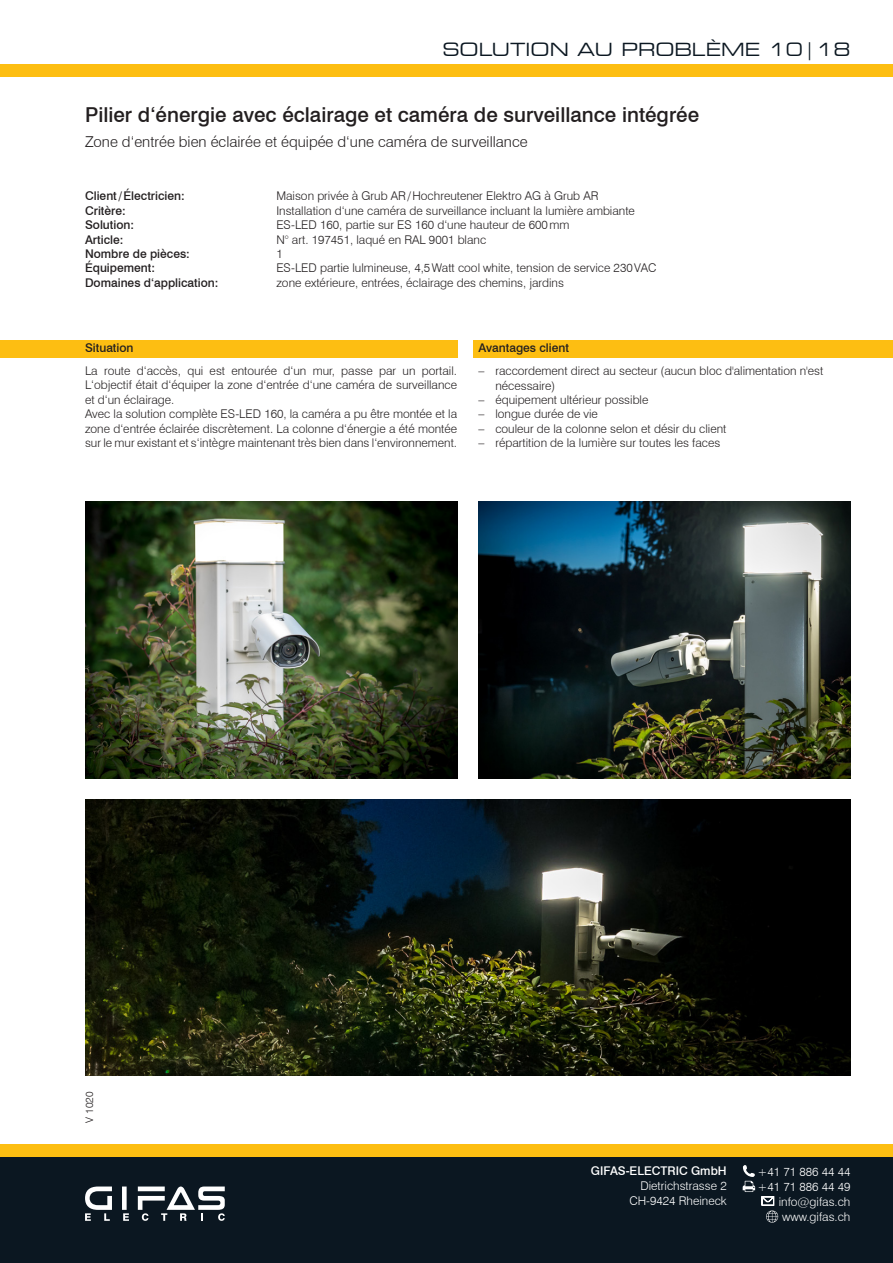
<style>
.page{position:relative;width:893px;height:1263px;background:#fff}
.page>*{position:absolute;margin:0;border:0;box-sizing:border-box;transform-origin:0 0}
.t1{font:500 20.55px "Swiss 721 BT";color:#231f20}
.t2{font:expanded 18px "Square 721 BT";color:#0b1721}
.t3{font:300 15px "Swiss 721 BT";color:#231f20}
.Aufzählung{font:300 12px/14.4px "Swiss 721 BT";color:#231f20;text-align:justify}
.Aufzählung-2{font:500 12px "Swiss 721 BT";color:#231f20}
.t4{font:300 12px/15px "Swiss 721 BT";color:#fff;text-align:right}
.t5{font:500 12px "Swiss 721 BT";color:#fff}
.t6{font:300 10.5px "Swiss 721 BT";color:#231f20}
</style>
<div class="page">
<div style="left:0;top:1157px;width:893px;height:106px;background:#0b1721"></div>
<div style="left:0;top:1144px;width:893px;height:13px;background:#fdbe12"></div>
<div style="left:0;top:64px;width:893px;height:13px;background:#fdbe12"></div>
<div style="left:122px;top:1186px;width:5px;height:24px;background:#fff"></div>
<svg style="left:85px;top:1186px;width:27px;height:35px"></svg>
<svg style="left:123px;top:1213px;width:6px;height:8px"></svg>
<svg style="left:138px;top:1186px;width:87px;height:35px"></svg>
<svg style="left:743px;top:1165px;width:12px;height:27px"></svg>
<svg style="left:762px;top:1196px;width:16px;height:26px"></svg>
<div style="left:0;top:340px;width:457px;height:17px;background:#fdbe12"></div>
<div style="left:473px;top:340px;width:420px;height:17px;background:#fdbe12"></div>
<img style="left:85px;top:502px;width:372px;height:276px">
<img style="left:478px;top:502px;width:372px;height:276px">
<img style="left:85px;top:799px;width:765px;height:277px">
<h2 class="t2" style="left:442px;top:39px;width:409px">SOLUTION AU PROBLÈME 10|18</h2>
<p class="t1" style="left:85px;top:102px;width:616px">Pilier d‘énergie avec éclairage et caméra de surveillance intégrée</p>
<p class="t3" style="left:85px;top:133px;width:444px">Zone d‘entrée bien éclairée et équipée d‘une caméra de surveillance</p>
<p class="Aufzählung-2" style="left:85px;top:189px;width:101px">Client/Électricien:</p>
<p class="Aufzählung" style="left:276px;top:189px;width:324px">Maison privée à Grub AR/Hochreutener Elektro AG à Grub AR</p>
<p class="Aufzählung-2" style="left:85px;top:203px;width:42px">Critère:</p>
<p class="Aufzählung" style="left:276px;top:203px;width:360px">Installation d‘une caméra de surveillance incluant la lumière ambiante</p>
<p class="Aufzählung-2" style="left:85px;top:218px;width:51px">Solution:</p>
<p class="Aufzählung" style="left:276px;top:218px;width:294px">ES-LED 160, partie sur ES 160 d‘une hauteur de 600mm</p>
<p class="Aufzählung-2" style="left:85px;top:232px;width:40px">Article:</p>
<p class="Aufzählung" style="left:276px;top:232px;width:211px">N° art. 197451, laqué en RAL 9001 blanc</p>
<p class="Aufzählung-2" style="left:85px;top:247px;width:106px">Nombre de pièces:</p>
<p class="Aufzählung" style="left:276px;top:246px;width:8px">1</p>
<p class="Aufzählung-2" style="left:85px;top:261px;width:72px">Équipement:</p>
<p class="Aufzählung" style="left:276px;top:261px;width:382px">ES-LED partie lulmineuse, 4,5Watt cool white, tension de service 230VAC</p>
<p class="Aufzählung-2" style="left:85px;top:275px;width:135px">Domaines d‘application:</p>
<p class="Aufzählung" style="left:276px;top:275px;width:289px">zone extérieure, entrées, éclairage des chemins, jardins</p>
<p class="Aufzählung-2" style="left:85px;top:341px;width:50px">Situation</p>
<p class="Aufzählung" style="left:85px;top:363px;width:374px">La route d‘accès, qui est entourée d‘un mur, passe par un portail.<br>L‘objectif était d‘équiper la zone d‘entrée d‘une caméra de surveillance et d‘un éclairage.</p>
<p class="Aufzählung" style="left:85px;top:407px;width:374px">Avec la solution complète ES-LED 160, la caméra a pu être montée et la zone d‘entrée éclairée discrètement. La colonne d‘énergie a été montée sur le mur existant et s‘intègre maintenant très bien dans l‘environnement.</p>
<p class="Aufzählung-2" style="left:478px;top:341px;width:92px">Avantages client</p>
<p class="Aufzählung" style="left:495px;top:364px;width:329px;text-indent:-17px">– raccordement direct au secteur (aucun bloc d'alimentation n'est nécessaire)</p>
<p class="Aufzählung" style="left:478px;top:392px;width:172px">– équipement ultérieur possible</p>
<p class="Aufzählung" style="left:478px;top:407px;width:121px">– longue durée de vie</p>
<p class="Aufzählung" style="left:478px;top:421px;width:250px">– couleur de la colonne selon et désir du client</p>
<p class="Aufzählung" style="left:478px;top:436px;width:243px">– répartition de la lumière sur toutes les faces</p>
<p class="t6" style="left:83px;top:1123px;width:33px;rotate:-90deg">V 1020</p>
<p class="t5" style="left:591px;top:1164px;width:137px">GIFAS-ELECTRIC GmbH</p>
<p class="t4" style="left:629px;top:1178px;width:99px">Dietrichstrasse 2<br>CH-9424 Rheineck</p>
<p class="t4" style="left:757px;top:1164px;width:95px">+41 71 886 44 44 +41 71 886 44 49 info@gifas.ch www.gifas.ch</p>
</div>
